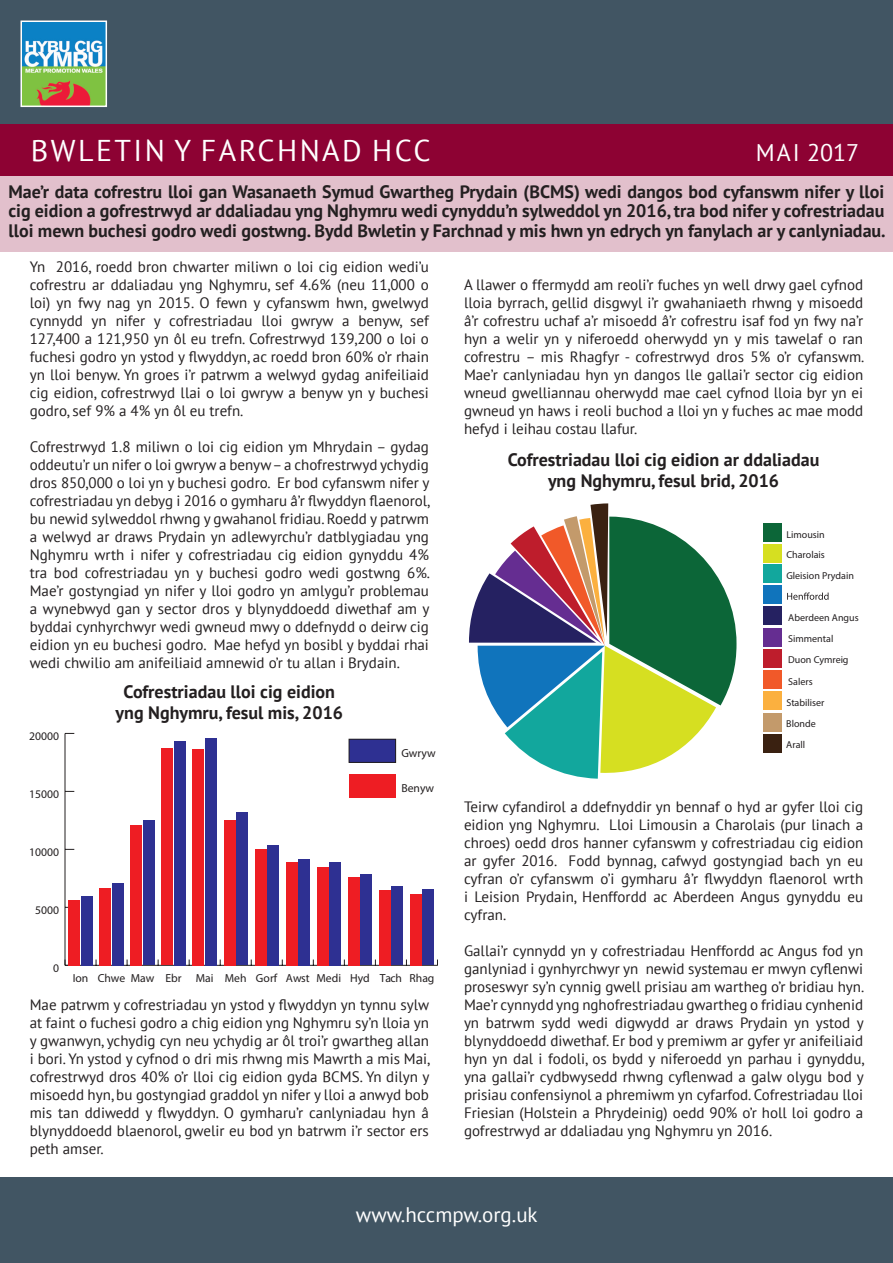
<style>
.page{position:relative;width:893px;height:1263px;background:#fff}
.page>*{position:absolute;margin:0;border:0;box-sizing:border-box;transform-origin:0 0}
.t1{font:30px "PT Sans";letter-spacing:.08em;color:#fff}
.t2{font:24px "PT Sans";color:#fff}
.t3{font:21px "PT Sans";color:#fff}
.t4{font:700 18px/19.5px "PT Sans";color:#231f20;text-align:justify}
.t5{font:15px/18px "PT Sans";color:#231f20;text-align:justify}
.t6{font:11.7px "Myriad Pro";color:#231f20}
.t7{font:10.05px/21.3px "Myriad Pro";color:#231f20}
</style>
<div class="page">
<div style="left:0;top:0;width:893px;height:124px;background:#415563"></div>
<div style="left:0;top:1178px;width:893px;height:85px;background:#415563"></div>
<div style="left:0;top:124px;width:893px;height:51px;background:#8d0233"></div>
<img style="left:24px;top:24px;width:80px;height:80px">
<div style="left:21px;top:21px;width:86px;height:86px;border:2px solid #fff"></div>
<div style="left:0;top:175px;width:893px;height:77px;background:#e2c0cc"></div>
<hr style="left:65px;top:965px;width:372px;height:1px;background:#231f20">
<hr style="left:65px;top:733px;width:1px;height:232px;background:#231f20">
<svg style="left:65px;top:959px;width:9px;height:7px"></svg>
<div style="left:349px;top:739px;width:47px;height:23px;background:#2e3092"></div>
<div style="left:349px;top:739px;width:47px;height:24px;border:1px solid #231f20"></div>
<div style="left:81px;top:896px;width:11px;height:69px;background:#2e3092"></div>
<div style="left:112px;top:883px;width:11px;height:82px;background:#2e3092"></div>
<div style="left:143px;top:820px;width:11px;height:145px;background:#2e3092"></div>
<div style="left:174px;top:741px;width:11px;height:224px;background:#2e3092"></div>
<div style="left:205px;top:738px;width:11px;height:227px;background:#2e3092"></div>
<div style="left:236px;top:812px;width:12px;height:153px;background:#2e3092"></div>
<div style="left:267px;top:845px;width:12px;height:120px;background:#2e3092"></div>
<div style="left:298px;top:859px;width:12px;height:106px;background:#2e3092"></div>
<div style="left:329px;top:862px;width:12px;height:103px;background:#2e3092"></div>
<div style="left:360px;top:874px;width:12px;height:91px;background:#2e3092"></div>
<div style="left:392px;top:886px;width:11px;height:79px;background:#2e3092"></div>
<div style="left:423px;top:890px;width:11px;height:75px;background:#2e3092"></div>
<div style="left:349px;top:774px;width:47px;height:23px;background:#ee1d23"></div>
<div style="left:69px;top:900px;width:11px;height:65px;background:#ee1d23"></div>
<div style="left:100px;top:888px;width:11px;height:77px;background:#ee1d23"></div>
<div style="left:131px;top:825px;width:11px;height:140px;background:#ee1d23"></div>
<div style="left:162px;top:749px;width:11px;height:216px;background:#ee1d23"></div>
<div style="left:193px;top:749px;width:11px;height:216px;background:#ee1d23"></div>
<div style="left:224px;top:820px;width:11px;height:145px;background:#ee1d23"></div>
<div style="left:255px;top:849px;width:11px;height:116px;background:#ee1d23"></div>
<div style="left:286px;top:862px;width:11px;height:103px;background:#ee1d23"></div>
<div style="left:317px;top:867px;width:11px;height:98px;background:#ee1d23"></div>
<div style="left:348px;top:877px;width:11px;height:88px;background:#ee1d23"></div>
<div style="left:379px;top:890px;width:11px;height:75px;background:#ee1d23"></div>
<div style="left:410px;top:894px;width:11px;height:71px;background:#ee1d23"></div>
<div style="left:764px;top:523px;width:18px;height:19px;background:#0c6638"></div>
<div style="left:764px;top:544px;width:18px;height:18px;background:#d6df21"></div>
<div style="left:764px;top:565px;width:18px;height:18px;background:#12a79d"></div>
<div style="left:764px;top:585px;width:18px;height:19px;background:#1074bc"></div>
<div style="left:764px;top:607px;width:18px;height:18px;background:#252161"></div>
<div style="left:763px;top:628px;width:19px;height:18px;background:#652d91"></div>
<div style="left:763px;top:734px;width:19px;height:18px;background:#3a2111"></div>
<div style="left:763px;top:713px;width:19px;height:18px;background:#c39a6b"></div>
<div style="left:764px;top:692px;width:18px;height:18px;background:#fbb03f"></div>
<div style="left:763px;top:670px;width:19px;height:19px;background:#f15929"></div>
<div style="left:763px;top:649px;width:19px;height:18px;background:#be1d2c"></div>
<svg style="left:469px;top:503px;width:267px;height:276px"></svg>
<svg style="left:787px;top:592px;width:42px;height:8px"></svg>
<p class="t1" style="left:31px;top:132px;width:401px">BWLETIN Y FARCHNAD HCC</p>
<p class="t2" style="left:756px;top:138px;width:105px">MAI 2017</p>
<p class="t4" style="left:9px;top:181px;width:879px">Mae’r data cofrestru lloi gan Wasanaeth Symud Gwartheg Prydain (BCMS) wedi dangos bod cyfanswm nifer y lloi cig eidion a gofrestrwyd ar ddaliadau yng Nghymru wedi cynyddu’n sylweddol yn 2016, tra bod nifer y cofrestriadau lloi mewn buchesi godro wedi gostwng. Bydd Bwletin y Farchnad y mis hwn yn edrych yn fanylach ar y canlyniadau.</p>
<p class="t5" style="left:30px;top:257px;width:401px">Yn 2016, roedd bron chwarter miliwn o loi cig eidion wedi’u cofrestru ar ddaliadau yng Nghymru, sef 4.6% (neu 11,000 o loi) yn fwy nag yn 2015. O fewn y cyfanswm hwn, gwelwyd cynnydd yn nifer y cofrestriadau lloi gwryw a benyw, sef 127,400 a 121,950 yn ôl eu trefn. Cofrestrwyd 139,200 o loi o fuchesi godro yn ystod y flwyddyn, ac roedd bron 60% o’r rhain yn lloi benyw. Yn groes i’r patrwm a welwyd gydag anifeiliaid cig eidion, cofrestrwyd llai o loi gwryw a benyw yn y buchesi godro, sef 9% a 4% yn ôl eu trefn.</p>
<p class="t5" style="left:30px;top:437px;width:402px">Cofrestrwyd 1.8 miliwn o loi cig eidion ym Mhrydain – gydag oddeutu’r un nifer o loi gwryw a benyw – a chofrestrwyd ychydig dros 850,000 o loi yn y buchesi godro. Er bod cyfanswm nifer y cofrestriadau yn debyg i 2016 o gymharu â’r flwyddyn flaenorol, bu newid sylweddol rhwng y gwahanol fridiau. Roedd y patrwm a welwyd ar draws Prydain yn adlewyrchu’r datblygiadau yng Nghymru wrth i nifer y cofrestriadau cig eidion gynyddu 4% tra bod cofrestriadau yn y buchesi godro wedi gostwng 6%.<br>Mae’r gostyngiad yn nifer y lloi godro yn amlygu’r problemau a wynebwyd gan y sector dros y blynyddoedd diwethaf am y byddai cynhyrchwyr wedi gwneud mwy o ddefnydd o deirw cig eidion yn eu buchesi godro. Mae hefyd yn bosibl y byddai rhai wedi chwilio am anifeiliaid amnewid o’r tu allan i Brydain.</p>
<p class="t6" style="left:29px;top:729px;width:31px">20000</p>
<p class="t6" style="left:29px;top:787px;width:31px">15000</p>
<p class="t6" style="left:29px;top:845px;width:31px">10000</p>
<p class="t6" style="left:35px;top:903px;width:25px">5000</p>
<p class="t4" style="left:124px;top:681px;width:213px">Cofrestriadau lloi cig eidion</p>
<p class="t4" style="left:116px;top:703px;width:229px">yng Nghymru, fesul mis, 2016</p>
<p class="t6" style="left:401px;top:746px;width:36px">Gwryw</p>
<p class="t6" style="left:401px;top:781px;width:34px">Benyw</p>
<p class="t6" style="left:53px;top:961px;width:7px">0</p>
<p class="t6" style="left:73px;top:971px;width:363px">Ion Chwe Maw Ebr Mai Meh Gorf Awst Medi Hyd Tach Rhag</p>
<p class="t5" style="left:30px;top:995px;width:402px">Mae patrwm y cofrestriadau yn ystod y flwyddyn yn tynnu sylw at faint o fuchesi godro a chig eidion yng Nghymru sy’n lloia yn y gwanwyn, ychydig cyn neu ychydig ar ôl troi’r gwartheg allan i bori. Yn ystod y cyfnod o dri mis rhwng mis Mawrth a mis Mai, cofrestrwyd dros 40% o’r lloi cig eidion gyda BCMS. Yn dilyn y misoedd hyn, bu gostyngiad graddol yn nifer y lloi a anwyd bob mis tan ddiwedd y flwyddyn. O gymharu’r canlyniadau hyn â blynyddoedd blaenorol, gwelir eu bod yn batrwm i’r sector ers peth amser.</p>
<p class="t5" style="left:464px;top:275px;width:402px">A llawer o ffermydd am reoli’r fuches yn well drwy gael cyfnod lloia byrrach, gellid disgwyl i’r gwahaniaeth rhwng y misoedd â’r cofrestru uchaf a’r misoedd â’r cofrestru isaf fod yn fwy na’r hyn a welir yn y niferoedd oherwydd yn y mis tawelaf o ran cofrestru – mis Rhagfyr - cofrestrwyd dros 5% o’r cyfanswm.<br>Mae’r canlyniadau hyn yn dangos lle gallai’r sector cig eidion wneud gwelliannau oherwydd mae cael cyfnod lloia byr yn ei gwneud yn haws i reoli buchod a lloi yn y fuches ac mae modd hefyd i leihau costau llafur.</p>
<p class="t4" style="left:508px;top:449px;width:313px">Cofrestriadau lloi cig eidion ar ddaliadau</p>
<p class="t4" style="left:548px;top:471px;width:233px">yng Nghymru, fesul brid, 2016</p>
<p class="t7" style="left:786px;top:523px;width:40px">Limousin</p>
<p class="t7" style="left:786px;top:544px;width:40px">Charolais</p>
<p class="t7" style="left:786px;top:565px;width:69px">Gleision Prydain</p>
<p class="t7" style="left:788px;top:607px;width:72px">Aberdeen Angus</p>
<p class="t7" style="left:788px;top:628px;width:47px">Simmental</p>
<p class="t7" style="left:786px;top:649px;width:64px">Duon Cymreig<br>Salers<br>Stabiliser<br>Blonde<br>Arall</p>
<p class="t5" style="left:464px;top:797px;width:401px">Teirw cyfandirol a ddefnyddir yn bennaf o hyd ar gyfer lloi cig eidion yng Nghymru. Lloi Limousin a Charolais (pur linach a chroes) oedd dros hanner cyfanswm y cofrestriadau cig eidion ar gyfer 2016. Fodd bynnag, cafwyd gostyngiad bach yn eu cyfran o’r cyfanswm o’i gymharu â’r flwyddyn flaenorol wrth i Leision Prydain, Henffordd ac Aberdeen Angus gynyddu eu cyfran.</p>
<p class="t5" style="left:464px;top:941px;width:402px">Gallai’r cynnydd yn y cofrestriadau Henffordd ac Angus fod yn ganlyniad i gynhyrchwyr yn newid systemau er mwyn cyflenwi proseswyr sy’n cynnig gwell prisiau am wartheg o’r bridiau hyn.<br>Mae’r cynnydd yng nghofrestriadau gwartheg o fridiau cynhenid yn batrwm sydd wedi digwydd ar draws Prydain yn ystod y blynyddoedd diwethaf. Er bod y premiwm ar gyfer yr anifeiliaid hyn yn dal i fodoli, os bydd y niferoedd yn parhau i gynyddu, yna gallai’r cydbwysedd rhwng cyflenwad a galw olygu bod y prisiau confensiynol a phremiwm yn cyfarfod. Cofrestriadau lloi Friesian (Holstein a Phrydeinig) oedd 90% o’r holl loi godro a gofrestrwyd ar ddaliadau yng Nghymru yn 2016.</p>
<p class="t3" style="left:356px;top:1201px;width:183px">www.hccmpw.org.uk</p>
</div>
